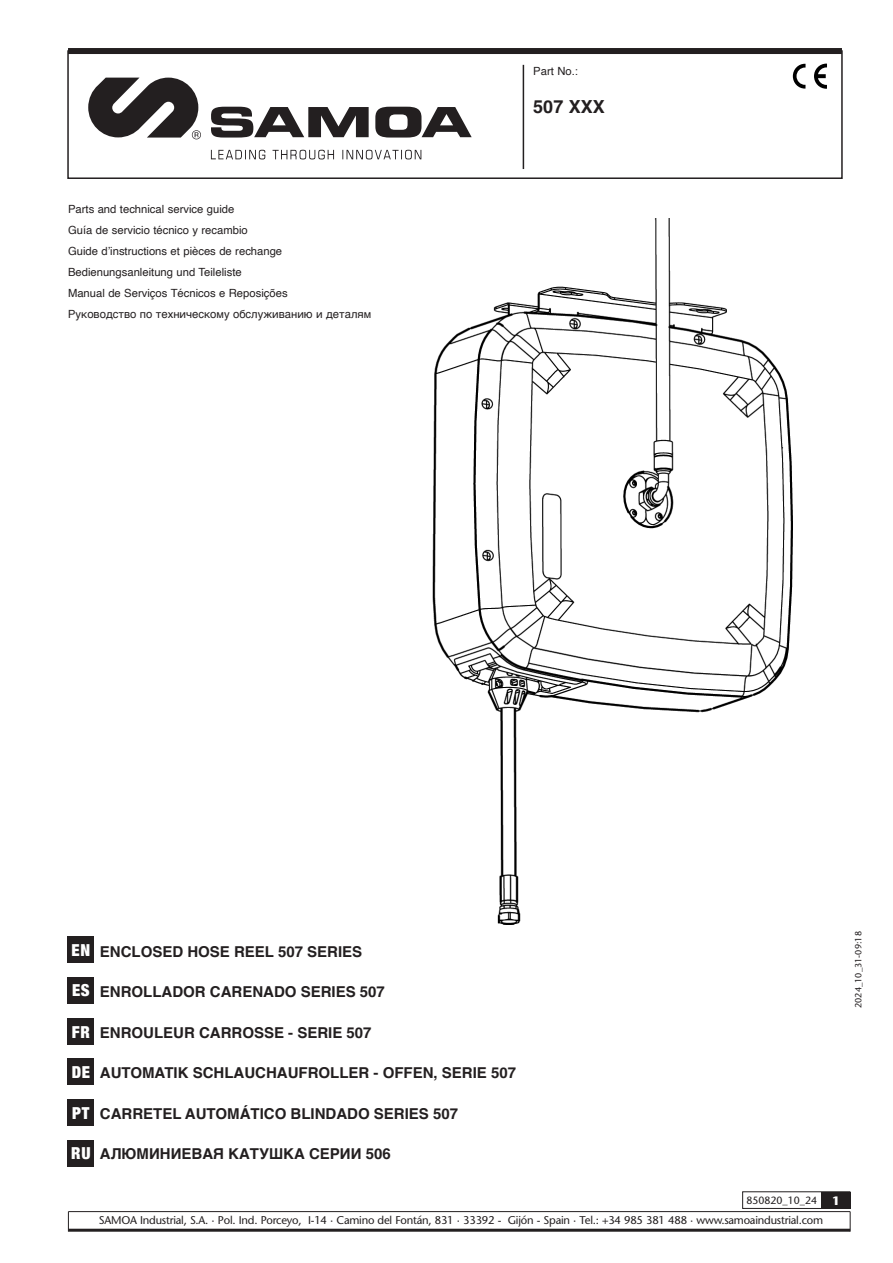
<style>
.page{position:relative;width:893px;height:1263px;background:#fff}
.page>*{position:absolute;margin:0;border:0;box-sizing:border-box;transform-origin:0 0}
.t1{font:700 18px "Helvetica";color:#231f20}
.t2{font:900 condensed 16.5px "Helvetica Neue";letter-spacing:.04em;color:#fff}
.t3{font:700 15px "Helvetica";color:#231f20}
.t4{font:700 12px "Stone Sans Std";color:#fff}
.t5{font:11.25px/21px "Helvetica";color:#231f20}
.t6{font:500 11.25px "Stone Sans Std";letter-spacing:-.02em;color:#231f20}
.t7{font:500 10.5px "Stone Sans Std";color:#231f20}
.t8{font:500 9px "Stone Sans Std";color:#231f20}
</style>
<div class="page">
<div style="left:742px;top:1191px;width:108px;height:18px;border:1px solid #231f20"></div>
<div style="left:821px;top:1192px;width:29px;height:16px;background:#231f20"></div>
<hr style="left:68px;top:1229px;width:782px;height:3px;background:#231f20">
<hr style="left:68px;top:1211px;width:782px;height:1px;background:#231f20">
<svg style="left:850px;top:1211px;width:1px;height:20px"></svg>
<svg style="left:68px;top:1211px;width:1px;height:18px"></svg>
<img style="left:432px;top:218px;width:361px;height:706px">
<div style="left:67px;top:50px;width:776px;height:129px;border:2px solid #231f20"></div>
<div style="left:68px;top:48px;width:774px;height:6px;background:#231f20"></div>
<hr style="left:523px;top:65px;width:1px;height:104px;background:#231f20">
<svg style="left:211px;top:107px;width:158px;height:31px"></svg>
<svg style="left:375px;top:107px;width:97px;height:31px"></svg>
<svg style="left:88px;top:78px;width:113px;height:61px"></svg>
<svg style="left:211px;top:150px;width:210px;height:9px"></svg>
<div style="left:68px;top:936px;width:26px;height:27px;background:#231f20"></div>
<div style="left:68px;top:977px;width:26px;height:26px;background:#231f20"></div>
<div style="left:68px;top:1018px;width:26px;height:26px;background:#231f20"></div>
<div style="left:68px;top:1059px;width:26px;height:26px;background:#231f20"></div>
<div style="left:68px;top:1099px;width:26px;height:27px;background:#231f20"></div>
<div style="left:68px;top:1140px;width:26px;height:26px;background:#231f20"></div>
<svg style="left:793px;top:64px;width:12px;height:25px"></svg>
<svg style="left:814px;top:64px;width:13px;height:25px"></svg>
<p class="t5" style="left:68px;top:198px;width:305px">Parts and technical service guide<br>Guía de servicio técnico y recambio<br>Guide d’instructions et pièces de rechange Bedienungsanleitung und Teileliste<br>Manual de Serviços Técnicos e Reposições<br>Руководство по техническому обслуживанию и деталям</p>
<p class="t5" style="left:533px;top:61px;width:46px">Part No.:</p>
<h1 class="t1" style="left:533px;top:96px;width:73px">507 XXX</h1>
<h2 class="t2" style="left:72px;top:936px;width:20px">EN</h2>
<h2 class="t2" style="left:72px;top:977px;width:19px">ES</h2>
<h2 class="t2" style="left:72px;top:1019px;width:20px">FR</h2>
<h2 class="t2" style="left:72px;top:1058px;width:20px">DE</h2>
<h2 class="t2" style="left:72px;top:1099px;width:19px">PT</h2>
<h2 class="t2" style="left:71px;top:1140px;width:21px">RU</h2>
<h3 class="t3" style="left:100px;top:942px;width:264px">ENCLOSED HOSE REEL 507 SERIES</h3>
<h3 class="t3" style="left:100px;top:983px;width:287px">ENROLLADOR CARENADO SERIES 507</h3>
<h3 class="t3" style="left:100px;top:1023px;width:273px">ENROULEUR CARROSSE - SERIE 507</h3>
<h3 class="t3" style="left:100px;top:1064px;width:418px">AUTOMATIK SCHLAUCHAUFROLLER - OFFEN, SERIE 507</h3>
<h3 class="t3" style="left:100px;top:1104px;width:360px">CARRETEL AUTOMÁTICO BLINDADO SERIES 507</h3>
<h3 class="t3" style="left:100px;top:1145px;width:292px">АЛЮМИНИЕВАЯ КАТУШКА СЕРИИ 506</h3>
<p class="t7" style="left:746px;top:1194px;width:72px">850820_10_24</p>
<p class="t6" style="left:99px;top:1213px;width:726px">SAMOA Industrial, S.A. · Pol. Ind. Porceyo, I-14 · Camino del Fontán, 831 · 33392 - Gijón - Spain · Tel.: +34 985 381 488 · www.samoaindustrial.com</p>
<p class="t4" style="left:832px;top:1193px;width:9px">1</p>
<p class="t8" style="left:853px;top:1008px;width:78px;rotate:-90deg">2024_10_31-09:18</p>
</div>
